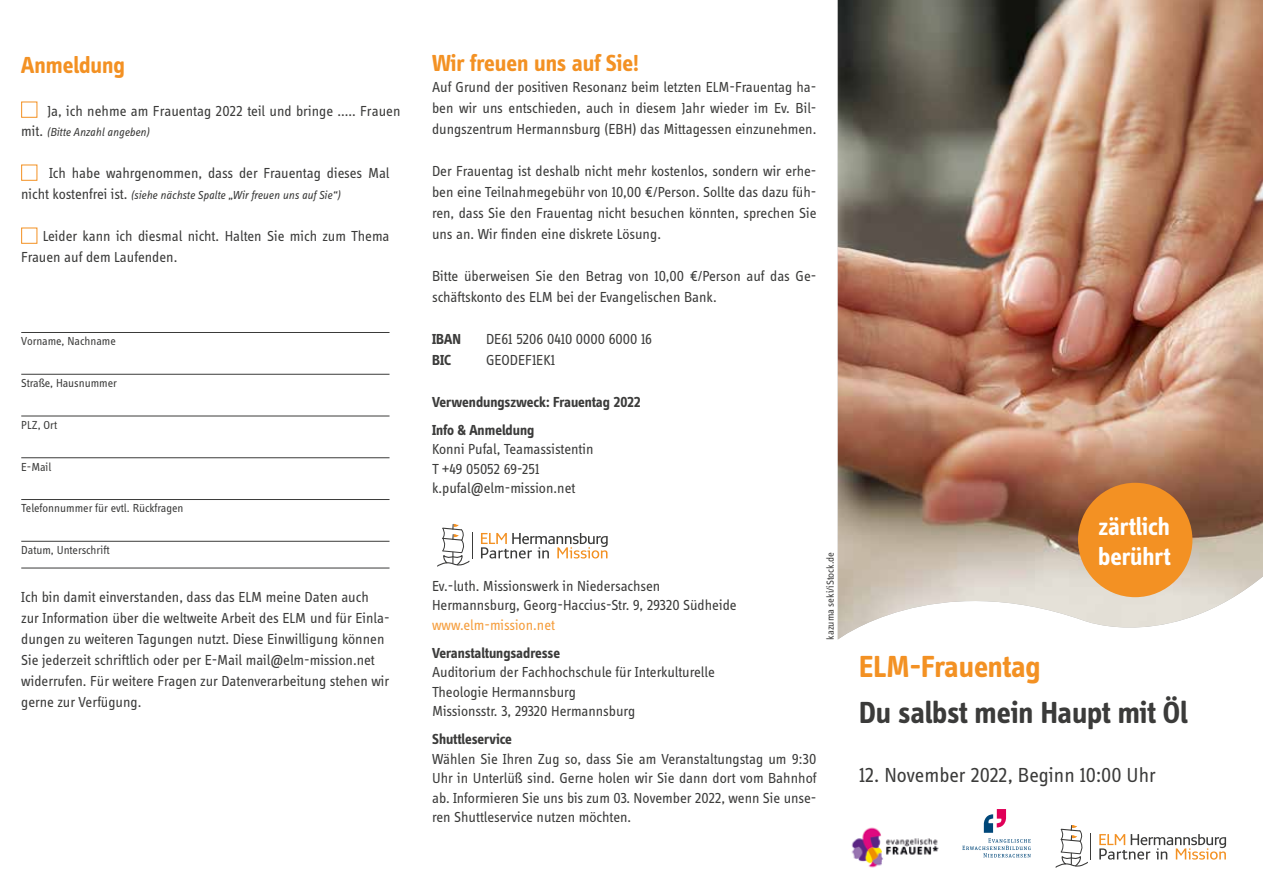
<style>
.page{position:relative;width:1263px;height:893px;background:#fff}
.page>*{position:absolute;margin:0;border:0;box-sizing:border-box;transform-origin:0 0}
.t1{font:700 31.5px "Info Display Pro";letter-spacing:-.005em;color:#3b3b3a}
.t2{font:700 31.5px "Info Display Pro";color:#f39123}
.t3{font:700 25.5px/30.6px "Info Display Pro";color:#fff}
.t4{font:700 24px "Info Display Pro";color:#f39123}
.t5{font:21px "Info Display Pro";color:#3b3b3a}
.t6{font:15px/21px "Info Display Pro";color:#3b3b3a}
.t7{font:700 15px/28px "Info Display Pro";color:#3b3b3a}
.t8{font:15px "Info Display Pro";color:#f59d3c}
.t9{font:12px "Info Display Pro";color:#3b3b3a}
.t10{font:italic 12px "Info Display Pro";letter-spacing:-.005em;color:#3b3b3a}
.t11{font:10.5px "Info Display Pro";letter-spacing:-.005em;color:#3b3b3a}
.s1{font-style:normal;font-size:15px}
</style>
<div class="page">
<img style="left:838px;top:0;width:425px;height:640px">
<svg style="left:1055px;top:825px;width:36px;height:43px"></svg>
<svg style="left:1099px;top:834px;width:127px;height:26px"></svg>
<svg style="left:437px;top:524px;width:36px;height:43px"></svg>
<svg style="left:481px;top:533px;width:127px;height:25px"></svg>
<div style="left:1078px;top:483px;width:114px;height:114px;background:#f39123;border-radius:50%"></div>
<svg style="left:962px;top:809px;width:69px;height:48px"></svg>
<hr style="left:21px;top:332px;width:368px;height:1px;background:#3b3b3a">
<hr style="left:21px;top:374px;width:368px;height:1px;background:#3b3b3a">
<hr style="left:21px;top:416px;width:368px;height:1px;background:#3b3b3a">
<hr style="left:21px;top:457px;width:368px;height:1px;background:#3b3b3a">
<hr style="left:21px;top:499px;width:368px;height:1px;background:#3b3b3a">
<hr style="left:21px;top:541px;width:368px;height:1px;background:#3b3b3a">
<hr style="left:21px;top:568px;width:368px;height:1px;background:#3b3b3a">
<div style="left:21px;top:102px;width:16px;height:16px;border:1px solid #f39123"></div>
<div style="left:21px;top:165px;width:16px;height:16px;border:1px solid #f39123"></div>
<div style="left:21px;top:228px;width:16px;height:16px;border:1px solid #f39123"></div>
<img style="left:851px;top:827px;width:88px;height:41px">
<h3 class="t4" style="left:21px;top:50px;width:105px">Anmeldung</h3>
<p class="t6" style="left:47px;top:100px;width:355px">Ja, ich nehme am Frauentag 2022 teil und bringe ..... Frauen</p>
<p class="t10" style="left:21px;top:125px;width:130px"><span class="s1">mit.</span> (Bitte Anzahl angeben)</p>
<p class="t6" style="left:49px;top:162px;width:342px">Ich habe wahrgenommen, dass der Frauentag dieses Mal</p>
<p class="t10" style="left:21px;top:188px;width:321px"><span class="s1">nicht kostenfrei ist.</span> (siehe nächste Spalte „Wir freuen uns auf Sie“)</p>
<p class="t6" style="left:21px;top:225px;width:370px;text-indent:22px">Leider kann ich diesmal nicht. Halten Sie mich zum Thema<br>Frauen auf dem Laufenden.</p>
<p class="t9" style="left:21px;top:334px;width:96px">Vorname, Nachname</p>
<p class="t9" style="left:21px;top:376px;width:97px">Straße, Hausnummer</p>
<p class="t9" style="left:21px;top:418px;width:37px">PLZ, Ort</p>
<p class="t9" style="left:21px;top:460px;width:32px">E-Mail</p>
<p class="t9" style="left:21px;top:501px;width:164px">Telefonnummer für evtl. Rückfragen</p>
<p class="t9" style="left:21px;top:543px;width:90px">Datum, Unterschrift</p>
<p class="t6" style="left:21px;top:586px;width:370px">Ich bin damit einverstanden, dass das ELM meine Daten auch zur Information über die weltweite Arbeit des ELM und für Einla&shy;dungen zu weiteren Tagungen nutzt. Diese Einwilligung können Sie jederzeit schriftlich oder per E-Mail mail@elm-mission.net widerrufen. Für weitere Fragen zur Datenverarbeitung stehen wir gerne zur Verfügung.</p>
<h3 class="t4" style="left:432px;top:48px;width:208px">Wir freuen uns auf Sie!</h3>
<p class="t6" style="left:432px;top:76px;width:386px;text-align:justify">Auf Grund der positiven Resonanz beim letzten ELM-Frauentag ha&shy;ben wir uns entschieden, auch in diesem Jahr wieder im Ev. Bil&shy;dungszentrum Hermannsburg (EBH) das Mittagessen einzunehmen.</p>
<p class="t6" style="left:432px;top:160px;width:386px;text-align:justify">Der Frauentag ist deshalb nicht mehr kostenlos, sondern wir erhe&shy;ben eine Teilnahmegebühr von 10,00 €/Person. Sollte das dazu füh&shy;ren, dass Sie den Frauentag nicht besuchen könnten, sprechen Sie uns an. Wir finden eine diskrete Lösung.</p>
<p class="t6" style="left:432px;top:265px;width:386px">Bitte überweisen Sie den Betrag von 10,00 €/Person auf das Ge&shy;schäftskonto des ELM bei der Evangelischen Bank.</p>
<p class="t7" style="left:432px;top:324px;width:30px">IBAN</p>
<p class="t6" style="left:486px;top:328px;width:168px">DE61 5206 0410 0000 6000 16</p>
<p class="t7" style="left:432px;top:345px;width:21px">BIC</p>
<p class="t6" style="left:486px;top:349px;width:70px">GEODEF1EK1</p>
<p class="t7" style="left:432px;top:387px;width:210px">Verwendungszweck: Frauentag 2022<br>Info &amp; Anmeldung</p>
<p class="t6" style="left:432px;top:439px;width:163px;line-height:19.5px">Konni Pufal, Teamassistentin<br>T +49 05052 69-251 k.pufal@elm-mission.net</p>
<p class="t6" style="left:432px;top:576px;width:306px;line-height:19.5px">Ev.-luth. Missionswerk in Niedersachsen<br>Hermannsburg, Georg-Haccius-Str. 9, 29320 Südheide</p>
<p class="t8" style="left:432px;top:616px;width:124px">www.elm-mission.net</p>
<p class="t7" style="left:432px;top:638px;width:129px">Veranstaltungsadresse</p>
<p class="t6" style="left:432px;top:662px;width:284px;line-height:19.5px">Auditorium der Fachhochschule für Interkulturelle<br>Theologie Hermannsburg<br>Missionsstr. 3, 29320 Hermannsburg</p>
<p class="t7" style="left:432px;top:725px;width:81px">Shuttleservice</p>
<p class="t6" style="left:432px;top:749px;width:386px;line-height:19.5px;text-align:justify">Wählen Sie Ihren Zug so, dass Sie am Veranstaltungstag um 9:30<br>Uhr in Unterlüß sind. Gerne holen wir Sie dann dort vom Bahnhof ab. Informieren Sie uns bis zum 03. November 2022, wenn Sie unse&shy;ren Shuttleservice nutzen möchten.</p>
<p class="t11" style="left:824px;top:639px;width:89px;rotate:-90deg">kazuma seki/iStock.de</p>
<h2 class="t3" style="left:1098px;top:511px;width:74px">zärtlich berührt</h2>
<h1 class="t2" style="left:859px;top:647px;width:183px">ELM-Frauentag</h1>
<h1 class="t1" style="left:859px;top:693px;width:330px">Du salbst mein Haupt mit Öl</h1>
<h3 class="t5" style="left:859px;top:762px;width:298px">12. November 2022, Beginn 10:00 Uhr</h3>
</div>
